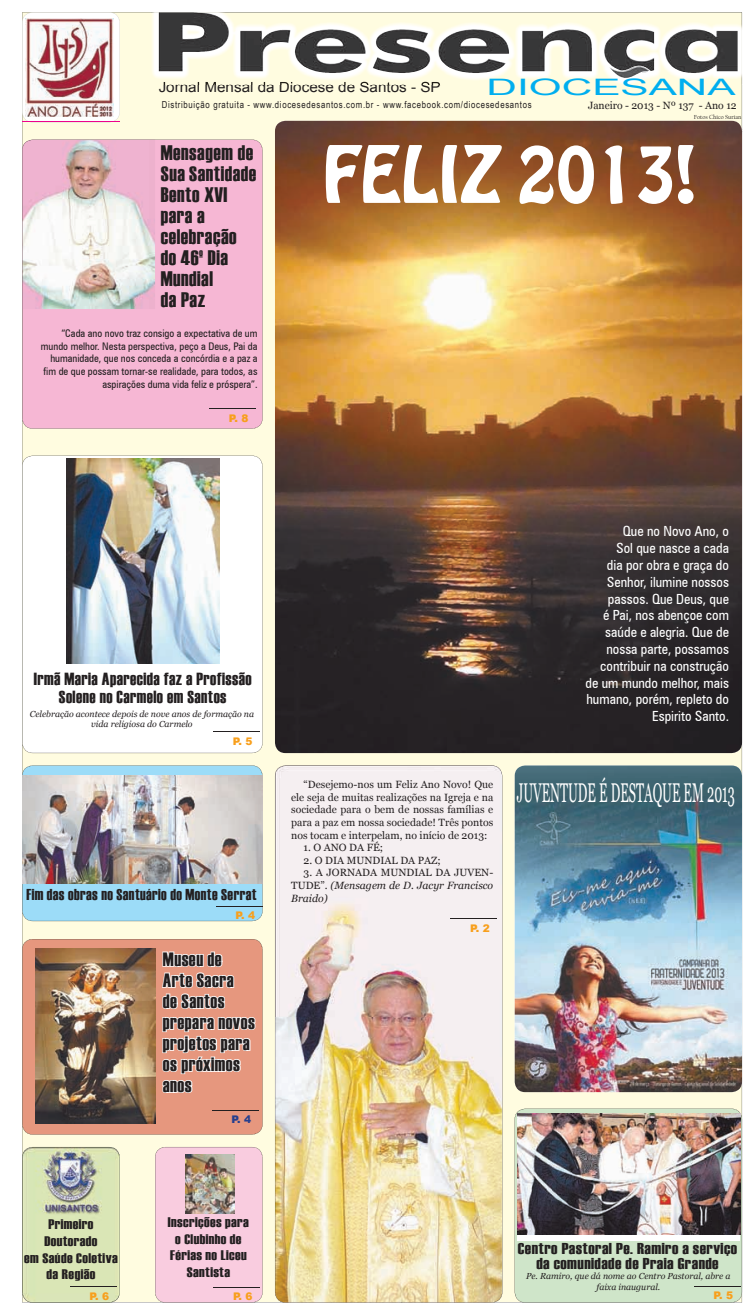
<style>
.page{position:relative;width:747px;height:1315px;background:#fff}
.page>*{position:absolute;margin:0;border:0;box-sizing:border-box;transform-origin:0 0}
.t1{font:69.56px "Hobo Std";letter-spacing:-.01em;color:#fff}
.t2{font:27.12px "Georgia";color:#fff;scale:.48 1}
.t3{font:22.66px "Arial";color:#00aeef;scale:1.87 1}
.t4{font:21px/21px "Haettenschweiler";letter-spacing:.025em;color:#231f20}
.t5{font:19.25px/21px "Haettenschweiler";letter-spacing:.025em;color:#231f20}
.t6{font:17.5px/17.5px "Haettenschweiler";letter-spacing:.025em;color:#231f20;text-align:center}
.t7{font:15.75px/15.8px "Haettenschweiler";letter-spacing:.025em;color:#231f20;text-align:center;scale:1.14 1}
.t8{font:15.75px "Haettenschweiler";letter-spacing:.025em;color:#231f20}
.t9{font:14.7px "Arial";color:#231f20;scale:1.04 1}
.t10{font:condensed 14px/16.8px "Zurich BT";color:#fff;text-align:right}
.t11{font:13.83px/16.6px "Haettenschweiler";letter-spacing:.025em;color:#231f20;text-align:center;scale:1.14 1}
.t12{font:10.5px/12.6px "Georgia";color:#231f20;text-align:justify}
.t13{font:condensed 10.5px/12.6px "Zurich BT";color:#231f20;text-align:right}
.t14{font:italic 10.5px/12.6px "Georgia";color:#231f20;text-align:justify}
.t15{font:900 10.5px "Arial";color:#f89f1c}
.t16{font:900 10.5px "Arial";color:#253f8e}
.t17{font:9.62px "Arial Narrow";letter-spacing:.07em;color:#231f20}
.t18{font:italic 8.75px/10.5px "Georgia";color:#231f20;text-align:center}
.t19{font:6.12px "Californian FB";color:#231f20}
.s1{font-style:normal}
</style>
<div class="page">
<div style="left:22px;top:12px;width:720px;height:1290px;background:#fffce0"></div>
<img style="left:151px;top:12px;width:591px;height:73px">
<img style="left:159px;top:82px;width:281px;height:3px">
<img style="left:159px;top:12px;width:475px;height:59px">
<svg style="left:22px;top:12px;width:98px;height:109px"></svg>
<hr style="left:22px;top:121px;width:98px;height:1px;background:#ed028c">
<img style="left:275px;top:121px;width:467px;height:632px">
<img style="left:514px;top:765px;width:228px;height:327px">
<svg style="left:22px;top:140px;width:240px;height:289px;background:#f0bfd4"></svg>
<hr style="left:209px;top:408px;width:47px;height:1px;background:#231f20">
<svg style="left:22px;top:456px;width:240px;height:297px"></svg>
<img style="left:66px;top:458px;width:153px;height:206px">
<hr style="left:213px;top:731px;width:47px;height:1px;background:#231f20">
<div style="left:22px;top:939px;width:240px;height:195px;background:#e6977e"></div>
<div style="left:22px;top:765px;width:240px;height:156px;background:#9cdcf8"></div>
<div style="left:514px;top:1108px;width:228px;height:194px;background:#cfe5c9"></div>
<img style="left:275px;top:765px;width:227px;height:537px">
<div style="left:155px;top:1147px;width:107px;height:155px;background:#f9ccdf"></div>
<svg style="left:22px;top:1147px;width:98px;height:155px;background:#ccd6b0"></svg>
<hr style="left:70px;top:1286px;width:46px;height:1px;background:#231f20">
<hr style="left:450px;top:918px;width:47px;height:1px;background:#231f20">
<img style="left:22px;top:775px;width:240px;height:109px">
<div style="left:517px;top:1113px;width:223px;height:127px;background:linear-gradient(to right,#fff,#fff)"></div>
<img style="left:517px;top:1113px;width:223px;height:121px">
<img style="left:35px;top:948px;width:120px;height:175px">
<hr style="left:213px;top:1286px;width:47px;height:1px;background:#231f20">
<img style="left:185px;top:1154px;width:50px;height:59px">
<hr style="left:216px;top:905px;width:46px;height:1px;background:#231f20">
<svg style="left:162px;top:951px;width:72px;height:58px"></svg>
<svg style="left:162px;top:1017px;width:93px;height:57px"></svg>
<svg style="left:162px;top:1080px;width:30px;height:13px"></svg>
<hr style="left:211px;top:1109px;width:47px;height:1px;background:#231f20">
<hr style="left:693px;top:1286px;width:47px;height:1px;background:#231f20">
<h3 class="t3" style="left:486px;top:72px;width:135px">DIOCESANA</h3>
<h3 class="t9" style="left:159px;top:78px;width:273px">Jornal Mensal da Diocese de Santos - SP</h3>
<p class="t17" style="left:162px;top:97px;width:371px">Distribuição gratuita - www.diocesedesantos.com.br - www.facebook.com/diocesedesantos</p>
<p class="t12" style="left:588px;top:99px;width:150px">Janeiro - 2013 - Nº 137 - Ano 12</p>
<h3 class="t4" style="left:161px;top:142px;width:97px">Mensagem de<br>Sua Santidade<br>Bento XVI para a celebração do 46º Dia<br>Mundial<br>da Paz</h3>
<p class="t13" style="left:41px;top:327px;width:218px">“Cada ano novo traz consigo a expectativa de um mundo melhor. Nesta perspectiva, peço a Deus, Pai da humanidade, que nos conceda a concórdia e a paz a fim de que possam tornar-se realidade, para todos, as aspirações duma vida feliz e próspera”.</p>
<p class="t15" style="left:229px;top:411px;width:21px">P. 8</p>
<p class="t19" style="left:693px;top:113px;width:49px">Fotos Chico Surian</p>
<h1 class="t1" style="left:322px;top:126px;width:376px">FELIZ 2013!</h1>
<h3 class="t6" style="left:34px;top:670px;width:219px">Irmã Maria Aparecida faz a Profissão<br>Solene no Carmelo em Santos</h3>
<p class="t15" style="left:233px;top:734px;width:21px">P. 5</p>
<p class="t18" style="left:30px;top:708px;width:226px">Celebração acontece depois de nove anos de formação na vida religiosa do Carmelo</p>
<h3 class="t8" style="left:26px;top:884px;width:232px">Fim das obras no Santuário do Monte Serrat</h3>
<p class="t15" style="left:235px;top:908px;width:21px">P. 4</p>
<h3 class="t5" style="left:163px;top:948px;width:93px">Museu de<br>Arte Sacra<br>de Santos prepara novos projetos para os próximos anos</h3>
<p class="t16" style="left:231px;top:1113px;width:21px">P. 4</p>
<p class="t12" style="left:291px;top:778px;width:203px;text-indent:12px">“Desejemo-nos um Feliz Ano Novo! Que ele seja de muitas realizações na Igreja e na sociedade para o bem de nossas famílias e para a paz em nossa sociedade! Três pontos nos tocam e interpelam, no início de 2013:</p>
<p class="t12" style="left:303px;top:841px;width:81px">1. O ANO DA FÉ;</p>
<p class="t12" style="left:303px;top:854px;width:139px">2. O DIA MUNDIAL DA PAZ;</p>
<p class="t14" style="left:291px;top:866px;width:203px;text-indent:12px"><span class="s1">3. A JORNADA MUNDIAL DA JUVEN-TUDE”.</span> (Mensagem de D. Jacyr Francisco Braido)</p>
<p class="t15" style="left:470px;top:921px;width:21px">P. 2</p>
<p class="t10" style="left:585px;top:523px;width:145px">Que no Novo Ano, o<br>Sol que nasce a cada<br>dia por obra e graça do<br>Senhor, ilumine nossos passos. Que Deus, que<br>é Pai, nos abençoe com saúde e alegria. Que de nossa parte, possamos contribuir na construção de um mundo melhor, mais humano, porém, repleto do<br>Espirito Santo.</p>
<h2 class="t2" style="left:517px;top:776px;width:456px">JUVENTUDE É DESTAQUE EM 2013</h2>
<h3 class="t11" style="left:24px;top:1216px;width:83px">Primeiro<br>Doutorado<br>em Saúde Coletiva da Região</h3>
<p class="t15" style="left:89px;top:1289px;width:21px">P. 6</p>
<h3 class="t11" style="left:168px;top:1213px;width:73px">Inscrições para o Clubinho de<br>Férias no Liceu<br>Santista</h3>
<p class="t15" style="left:233px;top:1290px;width:21px">P. 6</p>
<h3 class="t7" style="left:518px;top:1240px;width:194px">Centro Pastoral Pe. Ramiro a serviço da comunidade de Praia Grande</h3>
<p class="t18" style="left:526px;top:1270px;width:206px">Pe. Ramiro, que dá nome ao Centro Pastoral, abre a faixa inaugural.</p>
<p class="t15" style="left:713px;top:1289px;width:21px">P. 5</p>
</div>
